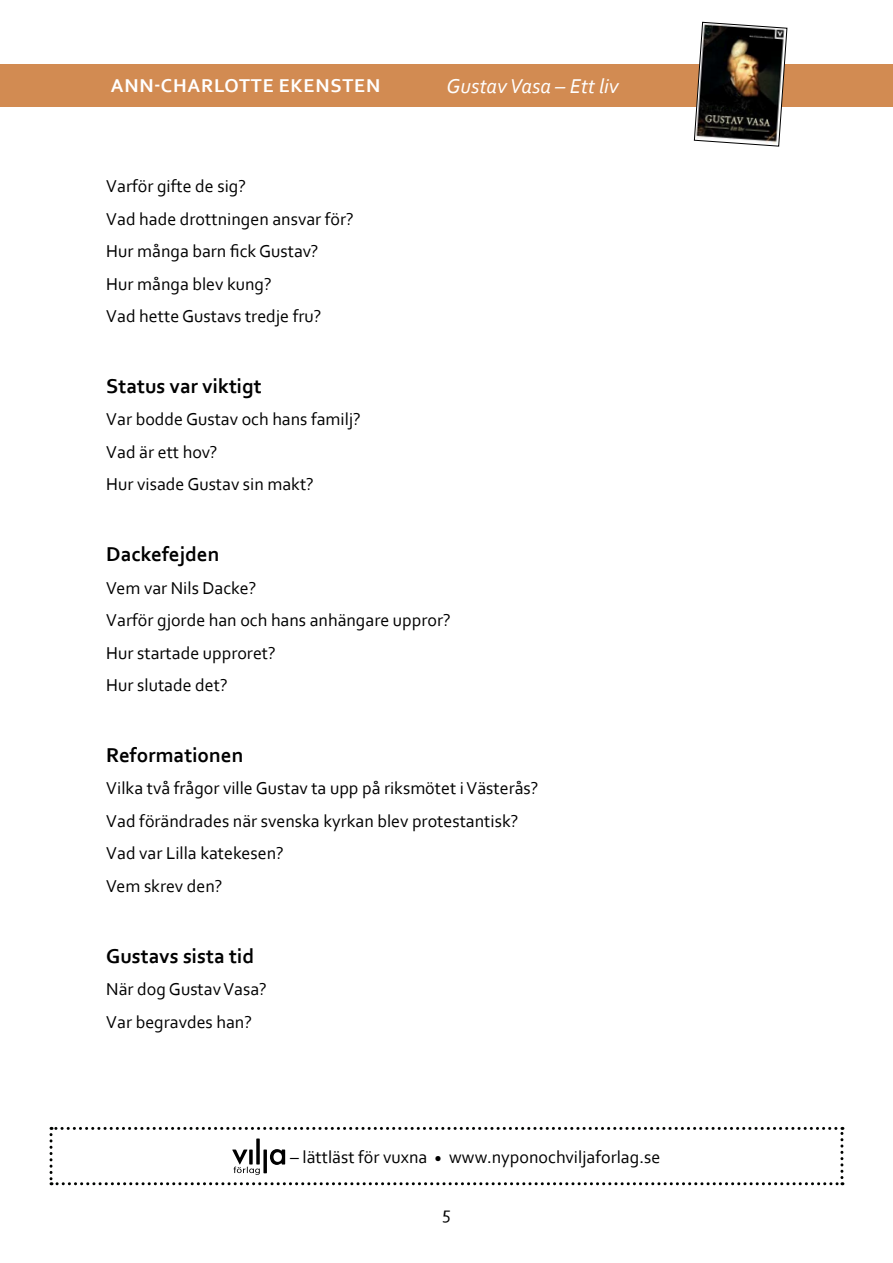
<style>
.page{position:relative;width:893px;height:1263px;background:#fff}
.page>*{position:absolute;margin:0;border:0;box-sizing:border-box;transform-origin:0 0}
.t1{font:700 21px "Corbel";color:#000}
.t2{font:italic 21px "Corbel";color:#fff}
.t3{font:700 19.5px "Corbel";letter-spacing:.04em;color:#fff}
.t4{font:18px/32.5px "Corbel";color:#000}
</style>
<div class="page">
<div style="left:0;top:64px;width:893px;height:42px;background:#d28b52"></div>
<img style="left:694px;top:22px;width:93px;height:124px">
<svg style="left:50px;top:1127px;width:793px;height:58px"></svg>
<p class="t3" style="left:111px;top:74px;width:271px">ANN-CHARLOTTE EKENSTEN</p>
<p class="t2" style="left:446px;top:73px;width:174px">Gustav Vasa – Ett liv</p>
<p class="t4" style="left:106px;top:169px;width:249px">Varför gifte de sig?<br>Vad hade drottningen ansvar för?<br>Hur många barn fick Gustav?<br>Hur många blev kung?<br>Vad hette Gustavs tredje fru?</p>
<p class="t1" style="left:106px;top:373px;width:157px">Status var viktigt</p>
<p class="t4" style="left:106px;top:403px;width:256px">Var bodde Gustav och hans familj?<br>Vad är ett hov?<br>Hur visade Gustav sin makt?</p>
<p class="t1" style="left:106px;top:541px;width:115px">Dackefejden</p>
<p class="t4" style="left:106px;top:571px;width:346px">Vem var Nils Dacke?<br>Varför gjorde han och hans anhängare uppror?<br>Hur startade upproret?<br>Hur slutade det?</p>
<p class="t1" style="left:106px;top:742px;width:139px">Reformationen</p>
<p class="t4" style="left:106px;top:772px;width:434px">Vilka två frågor ville Gustav ta upp på riksmötet i Västerås?<br>Vad förändrades när svenska kyrkan blev protestantisk?<br>Vad var Lilla katekesen?<br>Vem skrev den?</p>
<p class="t1" style="left:106px;top:943px;width:149px">Gustavs sista tid</p>
<p class="t4" style="left:106px;top:972px;width:162px">När dog Gustav Vasa?<br>Var begravdes han?</p>
<p class="t4" style="left:290px;top:1140px;width:372px">– lättläst för vuxna <sub>•</sub> www.nyponochviljaforlag.se</p>
<p class="t4" style="left:442px;top:1196px;width:10px">5</p>
</div>
